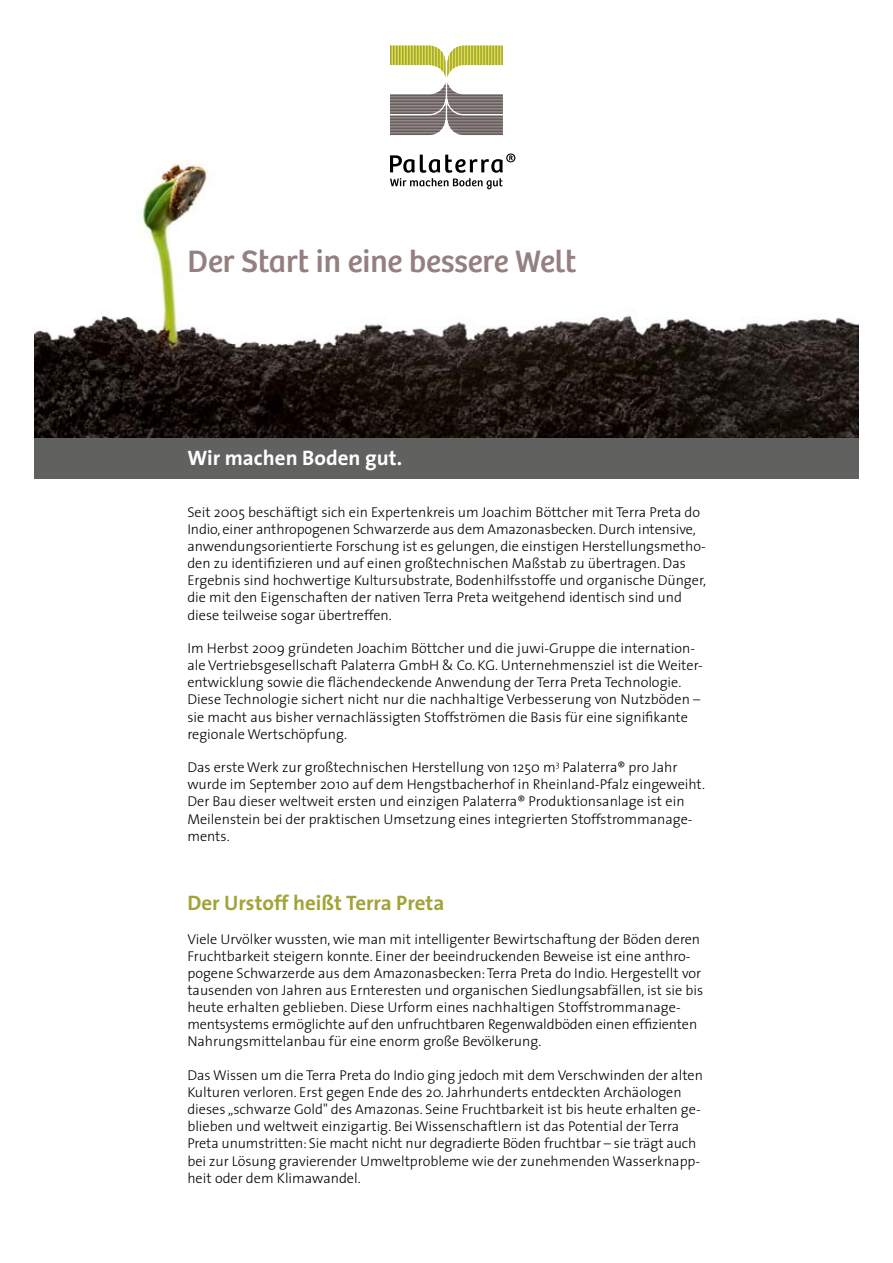
<style>
.page{position:relative;width:893px;height:1263px;background:#fff}
.page>*{position:absolute;margin:0;border:0;box-sizing:border-box;transform-origin:0 0}
.t1{font:32.1px "Bree";color:#948080}
.t2{font:700 21px "The Sans";color:#a1a438}
.t3{font:700 21px "The Sans";color:#fff}
.t4{font:300 14.25px/17.1px "The Sans";color:#000}
</style>
<div class="page">
<img style="left:35px;top:156px;width:824px;height:282px">
<div style="left:35px;top:438px;width:824px;height:41px;background:#616160"></div>
<svg style="left:390px;top:45px;width:113px;height:90px"></svg>
<hr style="left:447px;top:85px;width:56px;height:2px;background:#616160">
<hr style="left:447px;top:88px;width:56px;height:2px;background:#616160">
<hr style="left:447px;top:91px;width:56px;height:2px;background:#616160">
<hr style="left:447px;top:94px;width:56px;height:2px;background:#616160">
<hr style="left:447px;top:97px;width:56px;height:2px;background:#616160">
<hr style="left:447px;top:100px;width:56px;height:2px;background:#616160">
<hr style="left:447px;top:103px;width:56px;height:2px;background:#616160">
<hr style="left:447px;top:106px;width:56px;height:2px;background:#616160">
<hr style="left:447px;top:109px;width:56px;height:2px;background:#616160">
<hr style="left:447px;top:112px;width:56px;height:2px;background:#616160">
<svg style="left:390px;top:153px;width:125px;height:36px"></svg>
<h1 class="t1" style="left:187px;top:243px;width:390px">Der Start in eine bessere Welt</h1>
<h2 class="t3" style="left:187px;top:441px;width:216px">Wir machen Boden gut.</h2>
<p class="t4" style="left:187px;top:503px;width:520px">Seit 2005 beschäftigt sich ein Expertenkreis um Joachim Böttcher mit Terra Preta do Indio, einer anthropogenen Schwarzerde aus dem Amazonasbecken. Durch intensive, anwendungsorientierte Forschung ist es gelungen, die einstigen Herstellungsmetho&shy;den zu identifizieren und auf einen großtechnischen Maßstab zu übertragen. Das Ergebnis sind hochwertige Kultursubstrate, Bodenhilfsstoffe und organische Dünger, die mit den Eigenschaften der nativen Terra Preta weitgehend identisch sind und diese teilweise sogar übertreffen.</p>
<p class="t4" style="left:187px;top:639px;width:517px">Im Herbst 2009 gründeten Joachim Böttcher und die juwi-Gruppe die internation&shy;ale Vertriebsgesellschaft Palaterra GmbH &amp; Co. KG. Unternehmensziel ist die Weiter&shy;entwicklung sowie die flächendeckende Anwendung der Terra Preta Technologie.<br>Diese Technologie sichert nicht nur die nachhaltige Verbesserung von Nutzböden – sie macht aus bisher vernachlässigten Stoffströmen die Basis für eine signifikante regionale Wertschöpfung.</p>
<p class="t4" style="left:187px;top:758px;width:519px">Das erste Werk zur großtechnischen Herstellung von 1250 m<sup>3</sup> Palaterra® pro Jahr wurde im September 2010 auf dem Hengstbacherhof in Rheinland-Pfalz eingeweiht.<br>Der Bau dieser weltweit ersten und einzigen Palaterra® Produktionsanlage ist ein Meilenstein bei der praktischen Umsetzung eines integrierten Stoffstrommanage&shy;ments.</p>
<h2 class="t2" style="left:187px;top:885px;width:259px">Der Urstoff heißt Terra Preta</h2>
<p class="t4" style="left:187px;top:930px;width:517px">Viele Urvölker wussten, wie man mit intelligenter Bewirtschaftung der Böden deren Fruchtbarkeit steigern konnte. Einer der beeindruckenden Beweise ist eine anthro&shy;pogene Schwarzerde aus dem Amazonasbecken: Terra Preta do Indio. Hergestellt vor tausenden von Jahren aus Ernteresten und organischen Siedlungsabfällen, ist sie bis heute erhalten geblieben. Diese Urform eines nachhaltigen Stoffstrommanage&shy;mentsystems ermöglichte auf den unfruchtbaren Regenwaldböden einen effizienten Nahrungsmittelanbau für eine enorm große Bevölkerung.</p>
<p class="t4" style="left:187px;top:1066px;width:517px">Das Wissen um die Terra Preta do Indio ging jedoch mit dem Verschwinden der alten Kulturen verloren. Erst gegen Ende des 20. Jahrhunderts entdeckten Archäologen dieses „schwarze Gold" des Amazonas. Seine Fruchtbarkeit ist bis heute erhalten ge&shy;blieben und weltweit einzigartig. Bei Wissenschaftlern ist das Potential der Terra Preta unumstritten: Sie macht nicht nur degradierte Böden fruchtbar – sie trägt auch bei zur Lösung gravierender Umweltprobleme wie der zunehmenden Wasserknapp&shy;heit oder dem Klimawandel.</p>
</div>
